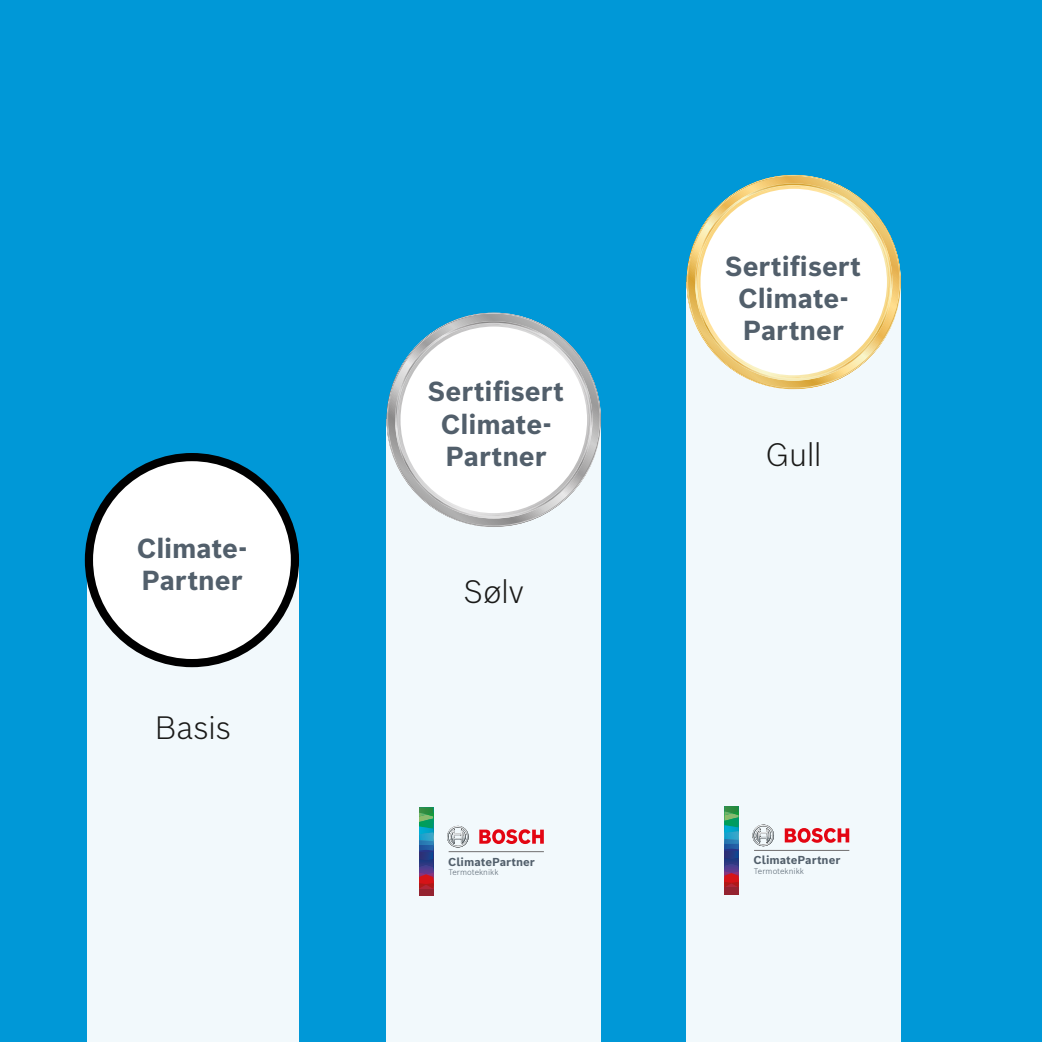
<style>
.page{position:relative;width:1042px;height:1042px;background:#0098d7}
.page>*{position:absolute;margin:0;border:0;box-sizing:border-box;transform-origin:0 0}
.t1{font:300 31.68px "Bosch Sans";letter-spacing:-.01em;color:#1a1a18}
.t2{font:700 26.95px/32.4px "Bosch Sans";color:#525f6b;text-align:center}
.t3{font:700 11.38px "Bosch Sans";color:#525f6b}
.t4{font:300 8.05px "Bosch Sans";color:#525f6b}
</style>
<div class="page">
<div style="left:88px;top:559px;width:211px;height:483px;background:#f2f9fc"></div>
<div style="left:387px;top:420px;width:214px;height:622px;background:#f2f9fc"></div>
<svg style="left:388px;top:314px;width:211px;height:211px"></svg>
<svg style="left:393px;top:319px;width:201px;height:201px"></svg>
<div style="left:400px;top:327px;width:187px;height:186px;background:#fff;border-radius:50%"></div>
<div style="left:686px;top:282px;width:215px;height:760px;background:#f2f9fc"></div>
<svg style="left:688px;top:176px;width:211px;height:212px"></svg>
<svg style="left:693px;top:182px;width:201px;height:200px"></svg>
<div style="left:700px;top:189px;width:187px;height:186px;background:#fff;border-radius:50%"></div>
<div style="left:89px;top:457px;width:206px;height:206px;background:#fff;border-radius:50%"></div>
<div style="left:85px;top:453px;width:214px;height:214px;border:8px solid #000;border-radius:50%"></div>
<div style="left:419px;top:889px;width:14px;height:6px;background:#942330"></div>
<svg style="left:419px;top:807px;width:14px;height:82px"></svg>
<hr style="left:449px;top:851px;width:95px;height:1px;background:#706f6f">
<svg style="left:447px;top:826px;width:22px;height:22px"></svg>
<svg style="left:479px;top:829px;width:65px;height:15px"></svg>
<div style="left:724px;top:887px;width:14px;height:7px;background:#942330"></div>
<svg style="left:724px;top:806px;width:14px;height:81px"></svg>
<hr style="left:754px;top:850px;width:95px;height:1px;background:#706f6f">
<svg style="left:752px;top:824px;width:22px;height:22px"></svg>
<svg style="left:785px;top:828px;width:64px;height:15px"></svg>
<p class="t2" style="left:137px;top:532px;width:112px;text-align:left">Climate-<br>Partner</p>
<p class="t1" style="left:155px;top:705px;width:78px">Basis</p>
<p class="t2" style="left:428px;top:375px;width:138px">Sertifisert<br>Climate-<br>Partner</p>
<p class="t1" style="left:464px;top:569px;width:62px">Sølv</p>
<p class="t3" style="left:448px;top:854px;width:88px">ClimatePartner</p>
<p class="t4" style="left:448px;top:867px;width:52px">Termoteknikk</p>
<p class="t2" style="left:725px;top:250px;width:138px">Sertifisert<br>Climate-<br>Partner</p>
<p class="t1" style="left:765px;top:432px;width:58px">Gull</p>
<p class="t3" style="left:753px;top:852px;width:88px">ClimatePartner</p>
<p class="t4" style="left:754px;top:865px;width:52px">Termoteknikk</p>
</div>
